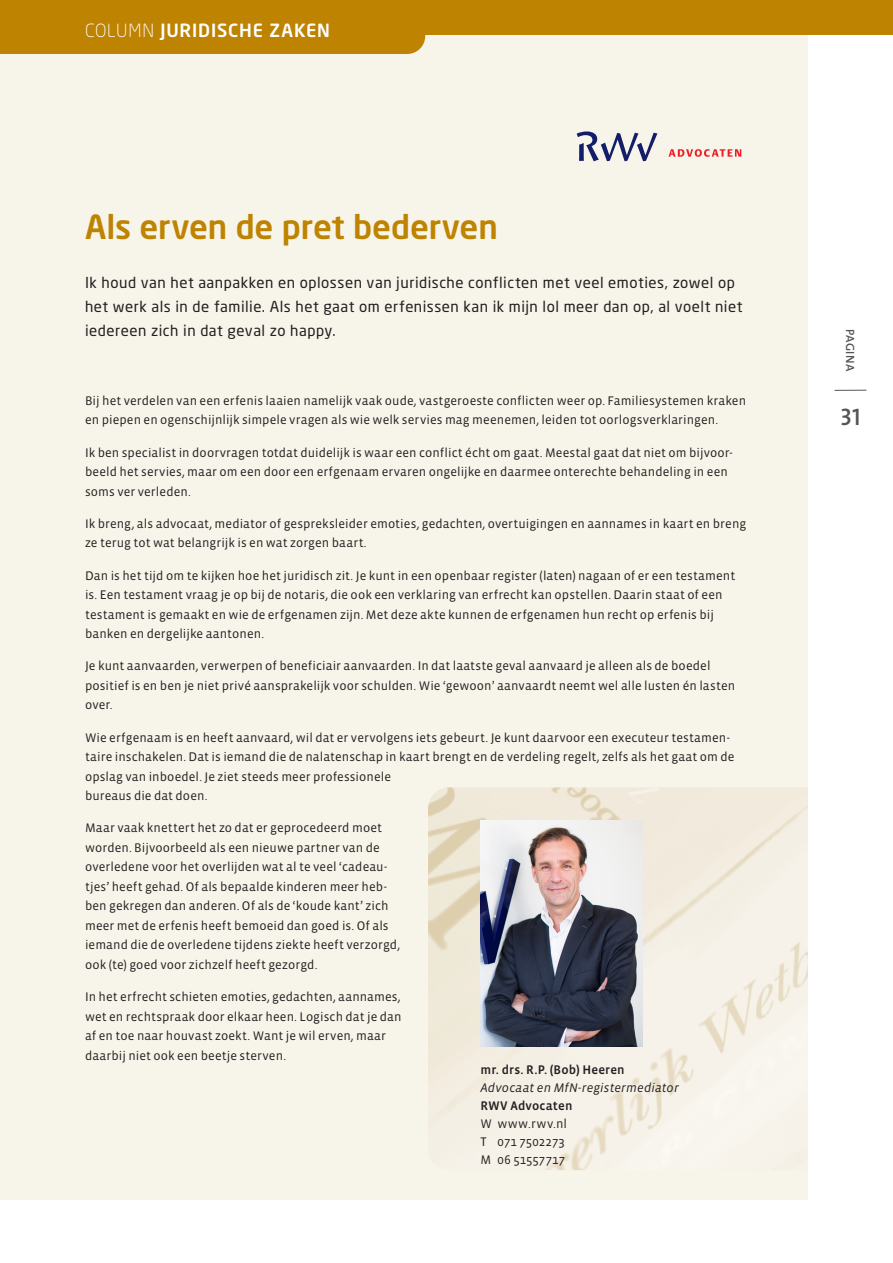
<style>
.page{position:relative;width:893px;height:1263px;background:#fff}
.page>*{position:absolute;margin:0;border:0;box-sizing:border-box;transform-origin:0 0}
.kop{font:500 33px "Neo Sans";letter-spacing:-.005em;color:#be8300}
.t1{font:24px "The Sans Semi Bold Caps";color:#555652}
._02_Kop_groot{font:500 18px "Neo Sans";letter-spacing:.045em;color:#fff}
.intro{font:15px/24px "Neo Sans";letter-spacing:.03em;color:#231f20}
.tekst{font:12.75px/19.5px "Vista Sans OT";letter-spacing:.005em;color:#231f20}
.tekst-2{font:500 12.75px "Vista Sans OT";letter-spacing:.01em;color:#231f20}
.tekst-3{font:italic 12.75px "Vista Sans OT";letter-spacing:.01em;color:#231f20}
.t2{font:12px "The Sans Semi Bold Caps";letter-spacing:.04em;color:#555652}
.s1{font-weight:300}
</style>
<div class="page">
<hr style="left:834px;top:390px;width:32px;height:1px;background:#555652">
<div style="left:0;top:34px;width:808px;height:1165px;background:#f7f4ea"></div>
<div style="left:0;top:0;width:893px;height:34px;background:#be8300"></div>
<div style="left:0;top:34px;width:425px;height:20px;background:#be8300"></div>
<img style="left:428px;top:787px;width:380px;height:383px">
<img style="left:480px;top:821px;width:162px;height:225px">
<svg style="left:577px;top:131px;width:80px;height:30px"></svg>
<svg style="left:669px;top:149px;width:72px;height:8px"></svg>
<p class="_02_Kop_groot" style="left:85px;top:19px;width:246px"><span class="s1">COLUMN</span> JURIDISCHE ZAKEN</p>
<p class="kop" style="left:85px;top:206px;width:414px">Als erven de pret bederven</p>
<p class="intro" style="left:85px;top:270px;width:659px">Ik houd van het aanpakken en oplossen van juridische conflicten met veel emoties, zowel op het werk als in de familie. Als het gaat om erfenissen kan ik mijn lol meer dan op, al voelt niet iedereen zich in dat geval zo happy.</p>
<p class="tekst" style="left:85px;top:391px;width:663px">Bij het verdelen van een erfenis laaien namelijk vaak oude, vastgeroeste conflicten weer op. Familiesystemen kraken en piepen en ogenschijnlijk simpele vragen als wie welk servies mag meenemen, leiden tot oorlogsverklaringen.</p>
<p class="tekst" style="left:85px;top:443px;width:649px">Ik ben specialist in doorvragen totdat duidelijk is waar een conflict écht om gaat. Meestal gaat dat niet om bijvoor&shy;beeld het servies, maar om een door een erfgenaam ervaren ongelijke en daarmee onterechte behandeling in een soms ver verleden.</p>
<p class="tekst" style="left:85px;top:514px;width:663px">Ik breng, als advocaat, mediator of gespreksleider emoties, gedachten, overtuigingen en aannames in kaart en breng ze terug tot wat belangrijk is en wat zorgen baart.</p>
<p class="tekst" style="left:85px;top:566px;width:652px">Dan is het tijd om te kijken hoe het juridisch zit. Je kunt in een openbaar register (laten) nagaan of er een testament is. Een testament vraag je op bij de notaris, die ook een verklaring van erfrecht kan opstellen. Daarin staat of een testament is gemaakt en wie de erfgenamen zijn. Met deze akte kunnen de erfgenamen hun recht op erfenis bij banken en dergelijke aantonen.</p>
<p class="tekst" style="left:85px;top:656px;width:652px">Je kunt aanvaarden, verwerpen of beneficiair aanvaarden. In dat laatste geval aanvaard je alleen als de boedel positief is en ben je niet privé aansprakelijk voor schulden. Wie ‘gewoon’ aanvaardt neemt wel alle lusten én lasten over.</p>
<p class="tekst" style="left:85px;top:728px;width:651px">Wie erfgenaam is en heeft aanvaard, wil dat er vervolgens iets gebeurt. Je kunt daarvoor een executeur testamen&shy;taire inschakelen. Dat is iemand die de nalatenschap in kaart brengt en de verdeling regelt, zelfs als het gaat om de opslag van inboedel. Je ziet steeds meer professionele<br>bureaus die dat doen.</p>
<p class="tekst" style="left:85px;top:819px;width:317px">Maar vaak knettert het zo dat er geprocedeerd moet worden. Bijvoorbeeld als een nieuwe partner van de overledene voor het overlijden wat al te veel ‘cadeau&shy;tjes’ heeft gehad. Of als bepaalde kinderen meer heb&shy;ben gekregen dan anderen. Of als de ‘koude kant’ zich meer met de erfenis heeft bemoeid dan goed is. Of als iemand die de overledene tijdens ziekte heeft verzorgd, ook (te) goed voor zichzelf heeft gezorgd.</p>
<p class="tekst" style="left:85px;top:987px;width:318px">In het erfrecht schieten emoties, gedachten, aannames, wet en rechtspraak door elkaar heen. Logisch dat je dan af en toe naar houvast zoekt. Want je wil erven, maar daarbij niet ook een beetje sterven.</p>
<p class="tekst-2" style="left:480px;top:1063px;width:146px">mr. drs. R.P. (Bob) Heeren</p>
<p class="tekst-3" style="left:480px;top:1081px;width:200px">Advocaat en MfN-registermediator</p>
<p class="tekst-2" style="left:480px;top:1099px;width:93px">RWV Advocaten</p>
<p class="tekst" style="left:480px;top:1114px;width:88px">W www.rwv.nl</p>
<p class="tekst" style="left:480px;top:1132px;width:86px">T 071 7502273</p>
<p class="tekst" style="left:480px;top:1150px;width:86px">M 06 51557717</p>
<p class="t2" style="left:860px;top:329px;width:44px;rotate:90deg">PAGINA</p>
<h2 class="t1" style="left:840px;top:397px;width:22px">31</h2>
</div>
